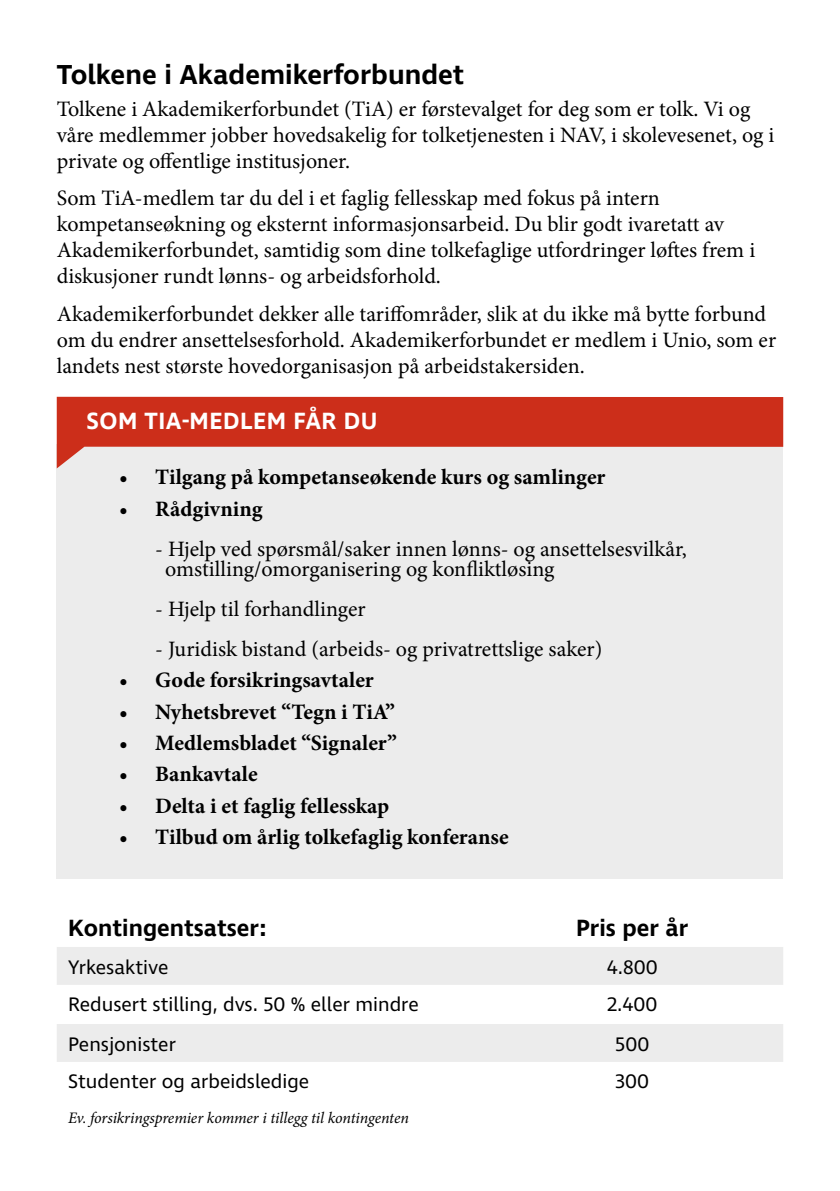
<style>
.page{position:relative;width:840px;height:1191px;background:#fff}
.page>*{position:absolute;margin:0;border:0;box-sizing:border-box;transform-origin:0 0}
.t1{font:600 28px "Ingra";color:#000}
.t2{font:600 24px "Ingra";color:#000}
.t3{font:600 24px "Ingra";letter-spacing:.02em;color:#fff}
.t4{font:22px/26px "Minion Pro";color:#000}
.t5{font:700 22px "Minion Pro";color:#000}
.t6{font:20px "Ingra";color:#000}
.t7{font:italic 16px "Minion Pro";letter-spacing:-.01em;color:#000}
</style>
<div class="page">
<div style="left:57px;top:444px;width:725px;height:435px;background:#ececec"></div>
<svg style="left:57px;top:397px;width:725px;height:71px;fill:#cc2e1a"></svg>
<div style="left:57px;top:947px;width:725px;height:38px;background:#ececec"></div>
<div style="left:57px;top:1024px;width:725px;height:38px;background:#ececec"></div>
<p class="t1" style="left:57px;top:57px;width:409px">Tolkene i Akademikerforbundet</p>
<p class="t4" style="left:57px;top:96px;width:718px">Tolkene i Akademikerforbundet (TiA) er førstevalget for deg som er tolk. Vi og våre medlemmer jobber hovedsakelig for tolketjenesten i NAV, i skolevesenet, og i private og offentlige institusjoner.</p>
<p class="t4" style="left:57px;top:185px;width:699px">Som TiA-medlem tar du del i et faglig fellesskap med fokus på intern kompetanseøkning og eksternt informasjonsarbeid. Du blir godt ivaretatt av Akademikerforbundet, samtidig som dine tolkefaglige utfordringer løftes frem i diskusjoner rundt lønns- og arbeidsforhold.</p>
<p class="t4" style="left:57px;top:301px;width:720px">Akademikerforbundet dekker alle tariffområder, slik at du ikke må bytte forbund om du endrer ansettelsesforhold. Akademikerforbundet er medlem i Unio, som er landets nest største hovedorganisasjon på arbeidstakersiden.</p>
<p class="t3" style="left:87px;top:406px;width:292px">SOM TIA-MEDLEM FÅR DU</p>
<p class="t5" style="left:119px;top:462px;width:487px">• Tilgang på kompetanseøkende kurs og samlinger</p>
<p class="t5" style="left:119px;top:493px;width:145px">• Rådgivning</p>
<p class="t4" style="left:165px;top:539px;width:522px;line-height:20px;text-indent:-10px">- Hjelp ved spørsmål/saker innen lønns- og ansettelsesvilkår, omstilling/omorganisering og konfliktløsing</p>
<p class="t4" style="left:155px;top:596px;width:212px">- Hjelp til forhandlinger</p>
<p class="t4" style="left:155px;top:636px;width:448px">- Juridisk bistand (arbeids- og privatrettslige saker)</p>
<p class="t5" style="left:119px;top:664px;width:256px">• Gode forsikringsavtaler</p>
<p class="t5" style="left:119px;top:696px;width:277px">• Nyhetsbrevet “Tegn i TiA”</p>
<p class="t5" style="left:119px;top:727px;width:279px">• Medlemsbladet “Signaler”</p>
<p class="t5" style="left:119px;top:758px;width:140px">• Bankavtale</p>
<p class="t5" style="left:119px;top:790px;width:271px">• Delta i et faglig fellesskap</p>
<p class="t5" style="left:119px;top:821px;width:391px">• Tilbud om årlig tolkefaglig konferanse</p>
<p class="t2" style="left:68px;top:912px;width:200px">Kontingentsatser:</p>
<p class="t2" style="left:576px;top:912px;width:114px">Pris per år</p>
<p class="t6" style="left:68px;top:954px;width:102px">Yrkesaktive</p>
<p class="t6" style="left:606px;top:954px;width:52px">4.800</p>
<p class="t6" style="left:68px;top:992px;width:352px">Redusert stilling, dvs. 50 % eller mindre</p>
<p class="t6" style="left:607px;top:992px;width:52px">2.400</p>
<p class="t6" style="left:68px;top:1031px;width:109px">Pensjonister</p>
<p class="t6" style="left:615px;top:1031px;width:35px">500</p>
<p class="t6" style="left:68px;top:1069px;width:242px">Studenter og arbeidsledige</p>
<p class="t6" style="left:615px;top:1069px;width:35px">300</p>
<p class="t7" style="left:68px;top:1106px;width:342px">Ev. forsikringspremier kommer i tillegg til kontingenten</p>
</div>
